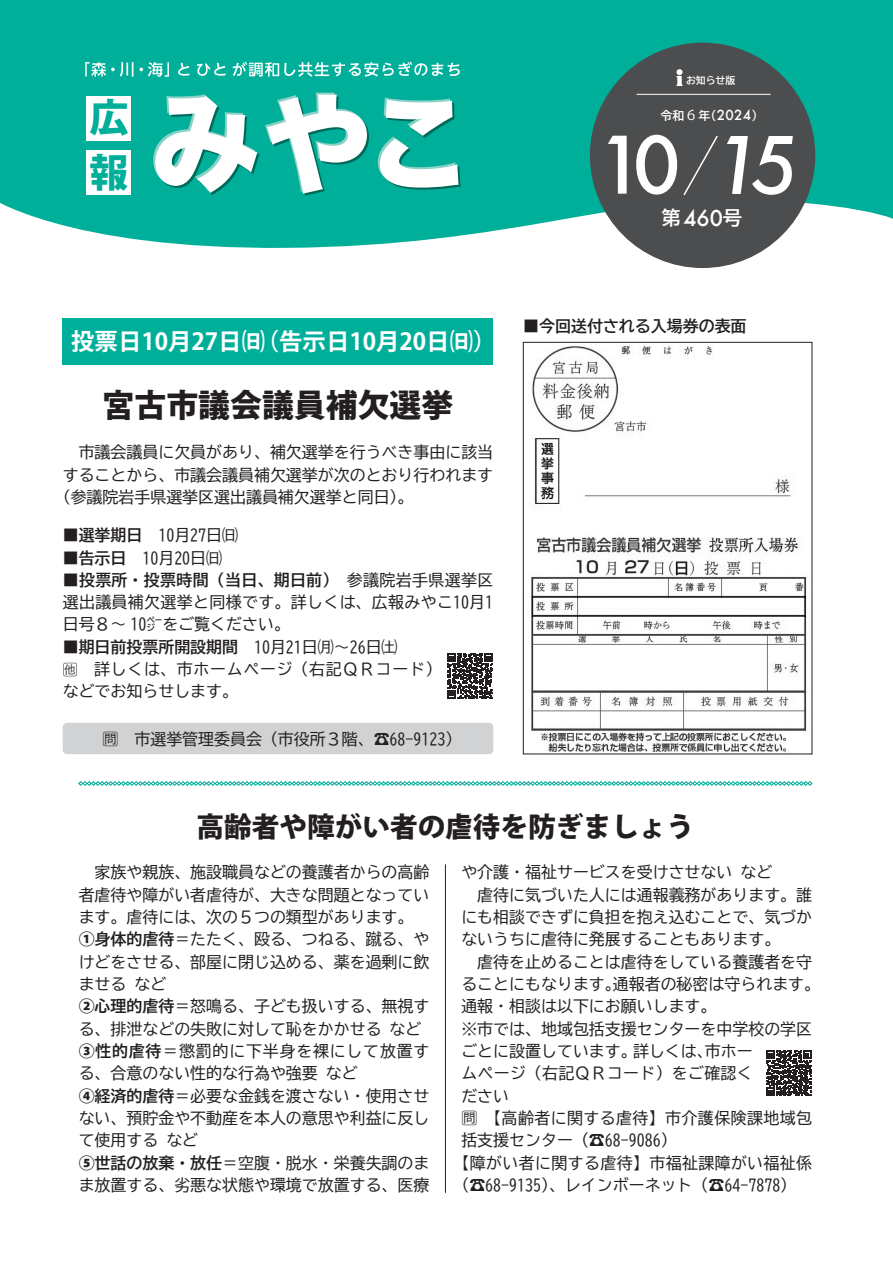
<style>
.page{position:relative;width:893px;height:1263px;background:#fff}
.page>*{position:absolute;margin:0;border:0;box-sizing:border-box;transform-origin:0 0}
.t1{font:500 76.95px "Futura";color:#fff}
.t2{font:800 39px/54.4px "Koz Go Pro";color:#00af99}
.t3{font:800 31.95px "Koz Go Pro";color:#231f20}
.t4{font:800 27.6px "Koz Go Pro";color:#231f20}
.t5{font:700 23.4px "Koz Go Pro";color:#fff}
.t6{font:500 21.3px "Futura";color:#fff}
.t7{font:15.9px/22.4px "BIZ UD Gothic";color:#231f20}
.t8{font:15.9px/22.4px "BIZ UD Gothic";letter-spacing:.025em;color:#231f20}
.t9{font:15.9px/22.4px "BIZ UD Gothic";letter-spacing:.045em;color:#231f20}
.t10{font:15.9px "BIZ UD Gothic Bold";letter-spacing:.025em;color:#231f20}
.t11{font:15.9px "BIZ UD Gothic";letter-spacing:.05em;color:#231f20}
.t12{font:15.9px "BIZ UD Gothic Bold";color:#231f20}
.t13{font:15.9px "Hira Kaku Pro N W3";color:#231f20}
.t14{font:500 13.5px "Futura";color:#fff}
.t15{font:13.5px "Koz Go Pr 6 N";color:#fff}
.t16{font:11.85px "BIZ UD Gothic Bold";color:#fff}
.t17{font:11.7px "Hira Kaku Pro N W3";color:#231f20}
.t18{font:9.9px "BIZ UD Gothic Bold";color:#fff}
.s1{font-style:italic}
.s2{font-family:"BIZ UD Gothic Bold";font-weight:400;font-size:19.35px}
.s3{font-family:"BIZ UD Gothic Bold"}
.s4{font-family:"BIZ UD Gothic"}
.s5{font-family:"Koz Go Pro";font-weight:800}
.s6{font-family:"Hira Kaku Pro N W3"}
</style>
<div class="page">
<svg style="left:0;top:0;width:893px;height:250px;background:#18b6a2"></svg>
<svg style="left:85px;top:62px;width:48px;height:15px"></svg>
<svg style="left:139px;top:62px;width:30px;height:15px"></svg>
<svg style="left:178px;top:63px;width:12px;height:13px"></svg>
<svg style="left:197px;top:63px;width:29px;height:13px"></svg>
<svg style="left:233px;top:62px;width:227px;height:15px;background:#4fc7b8"></svg>
<div style="left:590px;top:43px;width:225px;height:225px;background:#4c4d4e;border-radius:50%"></div>
<svg style="left:683px;top:135px;width:35px;height:61px"></svg>
<svg style="left:676px;top:69px;width:6px;height:17px"></svg>
<hr style="left:637px;top:94px;width:134px;height:1px;background:#fff">
<div style="left:86px;top:150px;width:45px;height:44px;background:#fff"></div>
<div style="left:86px;top:96px;width:45px;height:44px;background:#fff"></div>
<svg style="left:153px;top:94px;width:106px;height:101px"></svg>
<svg style="left:265px;top:93px;width:104px;height:103px"></svg>
<svg style="left:378px;top:97px;width:83px;height:93px"></svg>
<svg style="left:78px;top:781px;width:734px;height:5px"></svg>
<svg style="left:63px;top:663px;width:14px;height:13px"></svg>
<svg style="left:447px;top:653px;width:46px;height:46px"></svg>
<img style="left:531px;top:345px;width:276px;height:407px">
<div style="left:523px;top:342px;width:289px;height:412px;border:1px solid #231f20"></div>
<div style="left:63px;top:318px;width:430px;height:47px;background:#00af99"></div>
<div style="left:63px;top:723px;width:430px;height:31px;background:#d1d2d4;border-radius:4px"></div>
<hr style="left:445px;top:864px;width:1px;height:329px;background:#231f20">
<svg style="left:766px;top:1050px;width:45px;height:46px"></svg>
<h2 class="t2" style="left:89px;top:93px;width:41px">広報</h2>
<p class="t18" style="left:686px;top:75px;width:51px">お知らせ版</p>
<p class="t16" style="left:698px;top:109px;width:20px">)年</p>
<p class="t16" style="left:660px;top:109px;width:25px">令和</p>
<h1 class="t1" style="left:597px;top:112px;width:202px">10 <span class="s1">15</span></h1>
<p class="t14" style="left:717px;top:106px;width:36px">2024</p>
<p class="t16" style="left:752px;top:109px;width:13px">(</p>
<p class="t15" style="left:685px;top:108px;width:15px">６</p>
<h3 class="t6" style="left:662px;top:204px;width:82px"><span class="s2">第</span>460<span class="s2">号</span></h3>
<h3 class="t5" style="left:71px;top:326px;width:195px">投票日10月27日㈰</h3>
<h3 class="t5" style="left:256px;top:326px;width:242px">（告示日10月20日㈰(</h3>
<h3 class="t3" style="left:103px;top:384px;width:352px">宮古市議会議員補欠選挙</h3>
<p class="t7" style="left:63px;top:441px;width:432px">　市議会議員に欠員があり、補欠選挙を行うべき事由に該当</p>
<p class="t7" style="left:63px;top:463px;width:432px">することから、市議会議員補欠選挙が次のとおり行われます</p>
<p class="t7" style="left:55px;top:486px;width:360px">（参議院岩手県選挙区選出議員補欠選挙と同日。(</p>
<p class="t7" style="left:63px;top:524px;width:177px"><span class="s3">■選挙期日</span>　10月27日㈰</p>
<p class="t7" style="left:63px;top:546px;width:161px"><span class="s3">■告示日</span>　10月20日㈰</p>
<p class="t10" style="left:63px;top:572px;width:432px">■投票所・投票時間（当日、期日前）<span class="s4">　参議院岩手県選挙区</span></p>
<p class="t8" style="left:63px;top:591px;width:432px">選出議員補欠選挙と同様です。詳しくは、広報みやこ10月1日号８～ 10㌻をご覧ください。</p>
<p class="t9" style="left:78px;top:636px;width:366px;text-indent:-15px"><span class="s3">■期日前投票所開設期間</span>　10月21日㈪〜26日㈯<br>　詳しくは、市ホームページ（右記ＱＲコード(</p>
<p class="t17" style="left:64px;top:659px;width:13px">他</p>
<p class="t7" style="left:63px;top:680px;width:177px">などでお知らせします。</p>
<p class="t13" style="left:103px;top:724px;width:17px">問</p>
<p class="t7" style="left:134px;top:727px;width:328px">市選挙管理委員会（市役所３階、☎68-9123(</p>
<p class="t12" style="left:523px;top:318px;width:225px">■今回送付される入場券の表面</p>
<h3 class="t4" style="left:197px;top:809px;width:499px">高齢者や障がい者の虐待を防ぎましょう</h3>
<p class="t7" style="left:95px;top:861px;width:336px">家族や親族、施設職員などの養護者からの高齢</p>
<p class="t7" style="left:79px;top:883px;width:352px">者虐待や障がい者虐待が、大きな問題となってい</p>
<p class="t7" style="left:79px;top:906px;width:336px">ます。虐待には、次の５つの類型があります。</p>
<p class="t7" style="left:79px;top:928px;width:352px"><span class="s5">①</span><span class="s3">身体的虐待</span>＝たたく、殴る、つねる、蹴る、や</p>
<p class="t7" style="left:79px;top:950px;width:352px">けどをさせる、部屋に閉じ込める、薬を過剰に飲</p>
<p class="t7" style="left:134px;top:973px;width:33px">など</p>
<p class="t7" style="left:461px;top:861px;width:273px">や介護・福祉サービスを受けさせない</p>
<p class="t7" style="left:461px;top:883px;width:352px">　虐待に気づいた人には通報義務があります。誰</p>
<p class="t7" style="left:461px;top:906px;width:352px">にも相談できずに負担を抱え込むことで、気づか</p>
<p class="t7" style="left:461px;top:928px;width:320px">ないうちに虐待に発展することもあります。</p>
<p class="t7" style="left:461px;top:950px;width:352px">　虐待を止めることは虐待をしている養護者を守</p>
<p class="t7" style="left:613px;top:973px;width:209px">通報者の秘密は守られます。</p>
<p class="t7" style="left:740px;top:861px;width:33px">など</p>
<p class="t7" style="left:461px;top:973px;width:161px">ることにもなります。</p>
<p class="t7" style="left:461px;top:995px;width:257px">通報・相談は以下にお願いします。</p>
<p class="t7" style="left:461px;top:1017px;width:352px">※市では、地域包括支援センターを中学校の学区</p>
<p class="t7" style="left:705px;top:1040px;width:49px">市ホー</p>
<p class="t7" style="left:79px;top:973px;width:49px">ませる</p>
<p class="t7" style="left:79px;top:995px;width:352px"><span class="s5">②</span><span class="s3">心理的虐待</span>＝怒鳴る、子ども扱いする、無視す</p>
<p class="t7" style="left:390px;top:1017px;width:33px">など</p>
<p class="t7" style="left:79px;top:1017px;width:304px">る、排泄などの失敗に対して恥をかかせる</p>
<p class="t11" style="left:79px;top:1043px;width:352px"><span class="s5">③</span><span class="s3">性的虐待</span>＝懲罰的に下半身を裸にして放置す</p>
<p class="t7" style="left:326px;top:1062px;width:33px">など</p>
<p class="t7" style="left:461px;top:1040px;width:177px">ごとに設置しています。</p>
<p class="t7" style="left:461px;top:1062px;width:293px">ムページ（右記ＱＲコード）をご確認く</p>
<p class="t7" style="left:461px;top:1084px;width:49px">ださい</p>
<p class="t8" style="left:461px;top:1107px;width:352px"><span class="s6">問　</span>【高齢者に関する虐待】市介護保険課地域包</p>
<p class="t7" style="left:461px;top:1129px;width:217px">括支援センター)☎68-9086(</p>
<p class="t8" style="left:453px;top:1151px;width:360px">【障がい者に関する虐待】市福祉課障がい福祉係</p>
<p class="t7" style="left:453px;top:1174px;width:344px">（☎68-9135）、レインボーネット)☎64-7878(</p>
<p class="t7" style="left:633px;top:1040px;width:81px">詳しくは、</p>
<p class="t7" style="left:79px;top:1062px;width:241px">る、合意のない性的な行為や強要</p>
<p class="t7" style="left:79px;top:1084px;width:352px"><span class="s5">④</span><span class="s3">経済的虐待</span>＝必要な金銭を渡さない・使用させ</p>
<p class="t7" style="left:79px;top:1107px;width:352px">ない、預貯金や不動産を本人の意思や利益に反し</p>
<p class="t7" style="left:166px;top:1129px;width:33px">など</p>
<p class="t7" style="left:79px;top:1129px;width:352px">て使用する<br><span class="s5">⑤</span><span class="s3">世話の放棄・放任</span>＝空腹・脱水・栄養失調のまま放置する、劣悪な状態や環境で放置する、医療</p>
</div>
